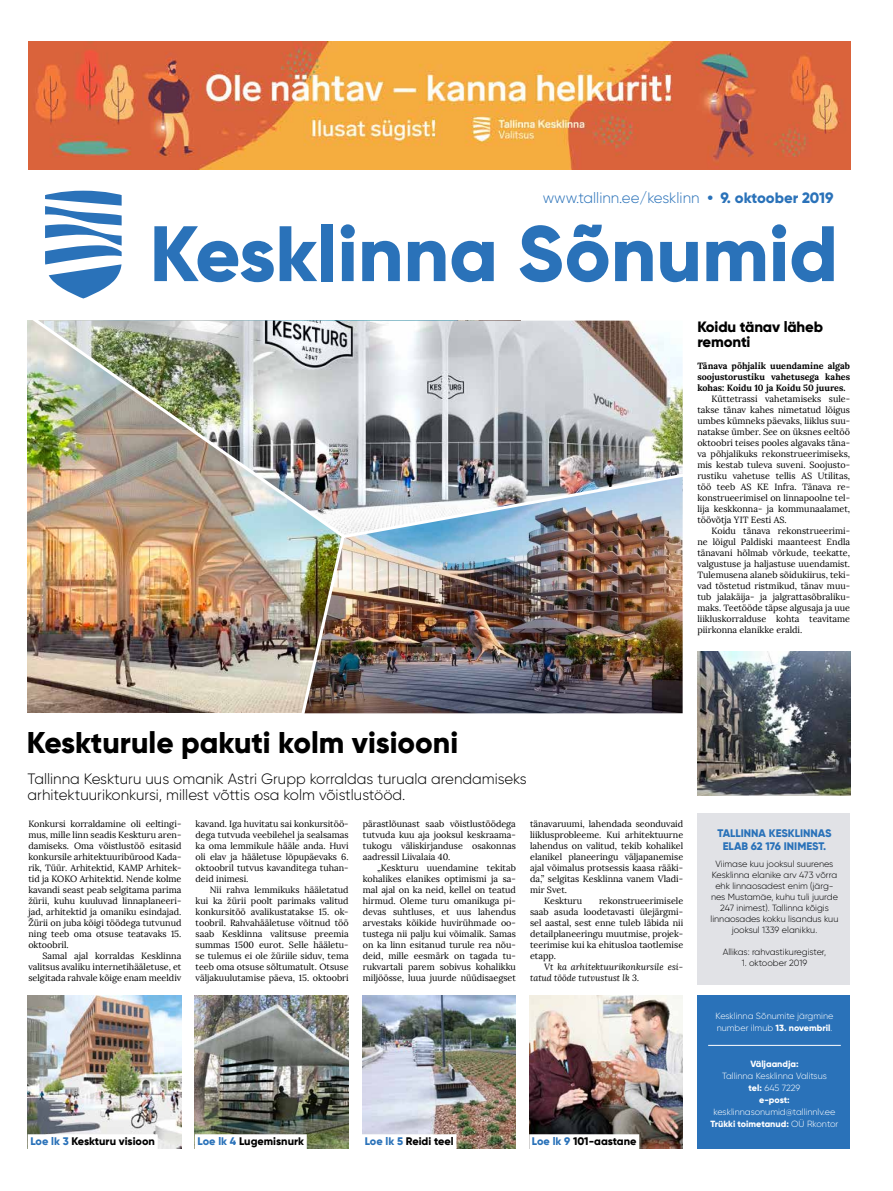
<style>
.page{position:relative;width:893px;height:1191px;background:#fff}
.page>*{position:absolute;margin:0;border:0;box-sizing:border-box;transform-origin:0 0}
.t1{font:800 30px "Gilroy";color:#000}
.t2{font:300 15px/16px "Gilroy";color:#000}
.t3{font:300 15px "Gilroy";color:#2a72b9}
.t4{font:800 15px/15px "Gilroy";letter-spacing:-.01em;color:#000}
.t5{font:800 11px "Gilroy";color:#000}
.t6{font:800 11px/13px "Gilroy";color:#2a72b9;text-align:center}
.t7{font:9px/11px "Lora";color:#000;text-align:justify}
.t8{font:300 9px/11px "Gilroy";color:#000;text-align:center}
.t9{font:300 9px/12px "Gilroy";color:#fff;text-align:center}
.t10{font:700 9px/11px "Lora";color:#000;text-align:justify}
.t11{font:italic 9px/11px "Lora";color:#000}
.t12{font:800 9px "Gilroy";color:#fff}
.s1{font-weight:800}
.s2{color:#2a72b9}
</style>
<div class="page">
<img style="left:28px;top:41px;width:822px;height:128px">
<svg style="left:45px;top:191px;width:77px;height:107px"></svg>
<svg style="left:154px;top:226px;width:120px;height:56px"></svg>
<svg style="left:280px;top:226px;width:37px;height:55px"></svg>
<div style="left:321px;top:224px;width:12px;height:57px;background:#2a72b9"></div>
<svg style="left:341px;top:224px;width:14px;height:57px"></svg>
<svg style="left:362px;top:241px;width:38px;height:40px"></svg>
<svg style="left:408px;top:241px;width:37px;height:40px"></svg>
<svg style="left:452px;top:241px;width:42px;height:41px"></svg>
<svg style="left:520px;top:224px;width:88px;height:58px"></svg>
<svg style="left:615px;top:241px;width:38px;height:40px"></svg>
<svg style="left:660px;top:242px;width:38px;height:40px"></svg>
<svg style="left:706px;top:241px;width:59px;height:40px"></svg>
<svg style="left:772px;top:224px;width:14px;height:57px"></svg>
<svg style="left:792px;top:226px;width:42px;height:56px"></svg>
<img style="left:28px;top:995px;width:153px;height:153px">
<img style="left:195px;top:995px;width:154px;height:153px">
<img style="left:362px;top:995px;width:154px;height:153px">
<img style="left:529px;top:995px;width:154px;height:153px">
<div style="left:697px;top:995px;width:153px;height:153px;background:#2a72b9"></div>
<div style="left:697px;top:813px;width:153px;height:171px;background:#e1e2e6"></div>
<hr style="left:708px;top:1045px;width:133px;height:1px;background:#fff">
<div style="left:28px;top:1134px;width:130px;height:15px;background:#fff"></div>
<div style="left:195px;top:1134px;width:112px;height:15px;background:#fff"></div>
<div style="left:362px;top:1134px;width:94px;height:15px;background:#fff"></div>
<div style="left:529px;top:1134px;width:110px;height:15px;background:#fff"></div>
<img style="left:697px;top:651px;width:153px;height:144px">
<img style="left:28px;top:540px;width:266px;height:173px">
<img style="left:28px;top:321px;width:655px;height:219px">
<img style="left:294px;top:466px;width:389px;height:247px">
<h2 class="t3" style="left:543px;top:188px;width:292px">www.tallinn.ee/kesklinn <span class="s1">• 9. oktoober 2019</span></h2>
<h2 class="t4" style="left:697px;top:319px;width:127px">Koidu tänav läheb remonti</h2>
<p class="t10" style="left:697px;top:360px;width:154px">Tänava põhjalik uuendamine algab soojustorustiku vahetusega kahes kohas: Koidu 10 ja Koidu 50 juures.</p>
<p class="t7" style="left:697px;top:393px;width:154px;text-indent:14px">Küttetrassi vahetamiseks sule&shy;takse tänav kahes nimetatud lõigus umbes kümneks päevaks, liiklus suu&shy;natakse ümber. See on üksnes eeltöö oktoobri teises pooles algavaks täna&shy;va põhjalikuks rekonstrueerimiseks, mis kestab tuleva suveni. Soojusto&shy;rustiku vahetuse tellis AS Utilitas, töö teeb AS KE Infra. Tänava re&shy;konstrueerimisel on linnapoolne tel&shy;lija keskkonna- ja kommunaalamet, töövõtja YIT Eesti AS.</p>
<p class="t7" style="left:697px;top:525px;width:154px;text-indent:14px">Koidu tänava rekonstrueerimi&shy;ne lõigul Paldiski maanteest Endla tänavani hõlmab võrkude, teekatte, valgustuse ja haljastuse uuendamist.<br>Tulemusena alaneb sõidukiirus, teki&shy;vad tõstetud ristmikud, tänav muu&shy;tub jalakäija- ja jalgrattasõbraliku&shy;maks. Teetööde täpse algusaja ja uue liikluskorralduse kohta teavitame piirkonna elanikke eraldi.</p>
<h1 class="t1" style="left:27px;top:723px;width:433px">Keskturule pakuti kolm visiooni</h1>
<h2 class="t2" style="left:28px;top:770px;width:501px">Tallinna Keskturu uus omanik Astri Grupp korraldas turuala arendamiseks arhitektuurikonkursi, millest võttis osa kolm võistlustööd.</h2>
<p class="t7" style="left:28px;top:818px;width:155px">Konkursi korraldamine oli eeltingi&shy;mus, mille linn seadis Keskturu aren&shy;damiseks. Oma võistlustöö esitasid konkursile arhitektuuribürood Kada&shy;rik, Tüür. Arhitektid, KAMP Arhitek&shy;tid ja KOKO Arhitektid. Nende kolme kavandi seast peab selgitama parima žürii, kuhu kuuluvad linnaplaneeri&shy;jad, arhitektid ja omaniku esindajad.<br>Žürii on juba kõigi töödega tutvunud ning teeb oma otsuse teatavaks 15. oktoobril.</p>
<p class="t7" style="left:28px;top:950px;width:155px;text-indent:14px">Samal ajal korraldas Kesklinna valitsus avaliku internetihääletuse, et selgitada rahvale kõige enam meeldiv</p>
<p class="t7" style="left:196px;top:818px;width:155px">kavand. Iga huvitatu sai konkursitöö&shy;dega tutvuda veebilehel ja sealsamas ka oma lemmikule hääle anda. Huvi oli elav ja hääletuse lõpupäevaks 6. oktoobril tutvus kavanditega tuhan&shy;deid inimesi.</p>
<p class="t7" style="left:196px;top:884px;width:155px;text-indent:14px">Nii rahva lemmikuks hääletatud kui ka žürii poolt parimaks valitud konkursitöö avalikustatakse 15. ok&shy;toobril. Rahvahääletuse võitnud töö saab Kesklinna valitsuse preemia summas 1500 eurot. Selle hääletu&shy;se tulemus ei ole žüriile siduv, tema teeb oma otsuse sõltumatult. Otsuse väljakuulutamise päeva, 15. oktoobri</p>
<p class="t7" style="left:363px;top:818px;width:155px">pärastlõunast saab võistlustöödega tutvuda kuu aja jooksul keskraama&shy;tukogu väliskirjanduse osakonnas aadressil Liivalaia 40.</p>
<p class="t7" style="left:363px;top:862px;width:155px;text-indent:14px">„Keskturu uuendamine tekitab kohalikes elanikes optimismi ja sa&shy;mal ajal on ka neid, kellel on teatud hirmud. Oleme turu omanikuga pi&shy;devas suhtluses, et uus lahendus arvestaks kõikide huvirühmade oo&shy;tustega nii palju kui võimalik. Samas on ka linn esitanud turule rea nõu&shy;deid, mille eesmärk on tagada tu&shy;rukvartali parem sobivus kohalikku miljöösse, luua juurde nüüdisaegset</p>
<p class="t7" style="left:530px;top:818px;width:155px">tänavaruumi, lahendada seonduvaid</p>
<p class="t7" style="left:530px;top:829px;width:155px">liiklusprobleeme. Kui arhitektuurne</p>
<p class="t7" style="left:530px;top:840px;width:155px">lahendus on valitud, tekib kohalikel</p>
<p class="t7" style="left:530px;top:851px;width:155px">elanikel planeeringu väljapanemise</p>
<p class="t7" style="left:530px;top:862px;width:155px">ajal võimalus protsessis kaasa rääki-</p>
<p class="t7" style="left:530px;top:873px;width:155px">da,” selgitas Kesklinna vanem Vladi-</p>
<p class="t7" style="left:530px;top:884px;width:38px">mir Svet.</p>
<p class="t7" style="left:544px;top:895px;width:39px">Keskturu</p>
<p class="t7" style="left:530px;top:895px;width:155px;text-indent:69px">rekonstrueerimisele saab asuda loodetavasti ülejärgmi&shy;sel aastal, sest enne tuleb läbida nii detailplaneeringu muutmise, projek&shy;teerimise kui ka ehitusloa taotlemise etapp.</p>
<p class="t11" style="left:530px;top:961px;width:155px;text-indent:14px">Vt ka arhitektuurikonkursile esi&shy;tatud tööde tutvustust lk 3.</p>
<p class="t5" style="left:30px;top:1134px;width:126px"><span class="s2">Loe lk 3</span> Keskturu visioon</p>
<p class="t5" style="left:198px;top:1134px;width:108px"><span class="s2">Loe lk 4</span> Lugemisnurk</p>
<p class="t5" style="left:365px;top:1134px;width:90px"><span class="s2">Loe lk 5</span> Reidi teel</p>
<p class="t5" style="left:532px;top:1134px;width:106px"><span class="s2">Loe lk 9</span> 101-aastane</p>
<p class="t6" style="left:717px;top:826px;width:116px">TALLINNA KESKLINNAS<br>ELAB 62 176 INIMEST.</p>
<p class="t8" style="left:710px;top:858px;width:129px">Viimase kuu jooksul suurenes<br>Kesklinna elanike arv 473 võrra ehk linnaosadest enim (järg&shy;nes Mustamäe, kuhu tuli juurde<br>247 inimest). Tallinna kõigis linnaosades kokku lisandus kuu jooksul 1339 elanikku.</p>
<p class="t8" style="left:723px;top:946px;width:105px">Allikas: rahvastikuregister,</p>
<p class="t8" style="left:742px;top:957px;width:67px">1. oktoober 2019</p>
<p class="t9" style="left:716px;top:1010px;width:119px;text-align:left">Kesklinna Sõnumite järgmine number ilmub <span class="s1">13. novembril</span>.</p>
<p class="t12" style="left:750px;top:1058px;width:50px">Väljaandja:</p>
<p class="t9" style="left:722px;top:1070px;width:106px">Tallinna Kesklinna Valitsus <span class="s1">tel:</span> 645 7229<br><span class="s1">e-post:</span></p>
<p class="t9" style="left:710px;top:1106px;width:129px">kesklinnasonumid@tallinnlv.ee<br><span class="s1">Trükki toimetanud:</span> OÜ Rkontor</p>
</div>
